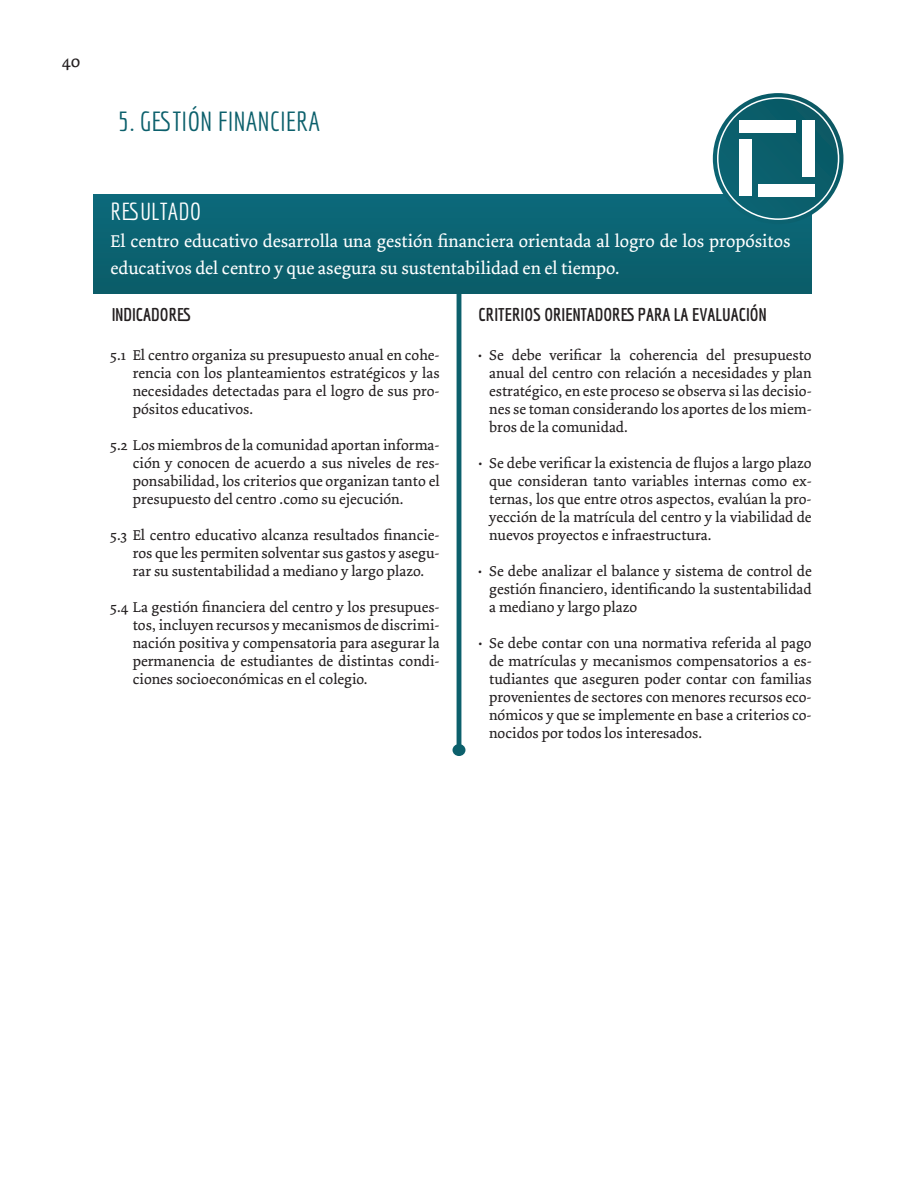
<style>
.page{position:relative;width:918px;height:1188px;background:#fff}
.page>*{position:absolute;margin:0;border:0;box-sizing:border-box;transform-origin:0 0}
.t1{font:27px "Economica";color:#0c606c}
.t2{font:24px "Economica";color:#fff}
.t3{font:18px/27px "Dolly";color:#fff}
.t4{font:700 18px "Economica";color:#231f20}
.t5{font:18px "Dolly";color:#231f20}
.t6{font:15px/18px "Dolly";color:#231f20;text-align:justify}
</style>
<div class="page">
<hr style="left:457px;top:284px;width:4px;height:463px;background:#0c606c">
<div style="left:453px;top:744px;width:12px;height:12px;background:#0c606c;border-radius:50%"></div>
<div style="left:94px;top:194px;width:718px;height:99px;background:#0b6271"></div>
<svg style="left:713px;top:93px;width:130px;height:131px"></svg>
<div style="left:739px;top:121px;width:57px;height:12px;background:#fff"></div>
<div style="left:803px;top:121px;width:12px;height:56px;background:#fff"></div>
<div style="left:759px;top:184px;width:56px;height:12px;background:#fff"></div>
<div style="left:739px;top:140px;width:13px;height:56px;background:#fff"></div>
<div style="left:717px;top:97px;width:122px;height:123px;border:2px solid #fff;border-radius:50%"></div>
<p class="t5" style="left:62px;top:51px;width:20px">40</p>
<h1 class="t1" style="left:119px;top:106px;width:203px">5. GESTIÓN FINANCIERA</h1>
<h2 class="t2" style="left:111px;top:197px;width:92px">RESULTADO</h2>
<p class="t3" style="left:111px;top:228px;width:681px">El centro educativo desarrolla una gestión financiera orientada al logro de los propósitos educativos del centro y que asegura su sustentabilidad en el tiempo.</p>
<p class="t4" style="left:112px;top:304px;width:81px">INDICADORES</p>
<p class="t6" style="left:133px;top:347px;width:308px;text-indent:-22px">5.1 El centro organiza su presupuesto anual en cohe&shy;rencia con los planteamientos estratégicos y las necesidades detectadas para el logro de sus pro&shy;pósitos educativos.</p>
<p class="t6" style="left:133px;top:437px;width:308px;text-indent:-22px">5.2 Los miembros de la comunidad aportan informa&shy;ción y conocen de acuerdo a sus niveles de res&shy;ponsabilidad, los criterios que organizan tanto el presupuesto del centro .como su ejecución.</p>
<p class="t6" style="left:133px;top:527px;width:308px;text-indent:-22px">5.3 El centro educativo alcanza resultados financie&shy;ros que les permiten solventar sus gastos y asegu&shy;rar su sustentabilidad a mediano y largo plazo.</p>
<p class="t6" style="left:133px;top:599px;width:308px;text-indent:-22px">5.4 La gestión financiera del centro y los presupues&shy;tos, incluyen recursos y mecanismos de discrimi&shy;nación positiva y compensatoria para asegurar la permanencia de estudiantes de distintas condi&shy;ciones socioeconómicas en el colegio.</p>
<p class="t4" style="left:479px;top:304px;width:289px">CRITERIOS ORIENTADORES PARA LA EVALUACIÓN</p>
<p class="t6" style="left:489px;top:347px;width:324px;text-indent:-11px">• Se debe verificar la coherencia del presupuesto anual del centro con relación a necesidades y plan estratégico, en este proceso se observa si las decisio&shy;nes se toman considerando los aportes de los miem&shy;bros de la comunidad.</p>
<p class="t6" style="left:489px;top:455px;width:324px;text-indent:-10px">• Se debe verificar la existencia de flujos a largo plazo que consideran tanto variables internas como ex&shy;ternas, los que entre otros aspectos, evalúan la pro&shy;yección de la matrícula del centro y la viabilidad de nuevos proyectos e infraestructura.</p>
<p class="t6" style="left:489px;top:563px;width:324px;text-indent:-11px">• Se debe analizar el balance y sistema de control de gestión financiero, identificando la sustentabilidad a mediano y largo plazo</p>
<p class="t6" style="left:489px;top:635px;width:324px;text-indent:-10px">• Se debe contar con una normativa referida al pago de matrículas y mecanismos compensatorios a es&shy;tudiantes que aseguren poder contar con familias provenientes de sectores con menores recursos eco&shy;nómicos y que se implemente en base a criterios co&shy;nocidos por todos los interesados.</p>
</div>
